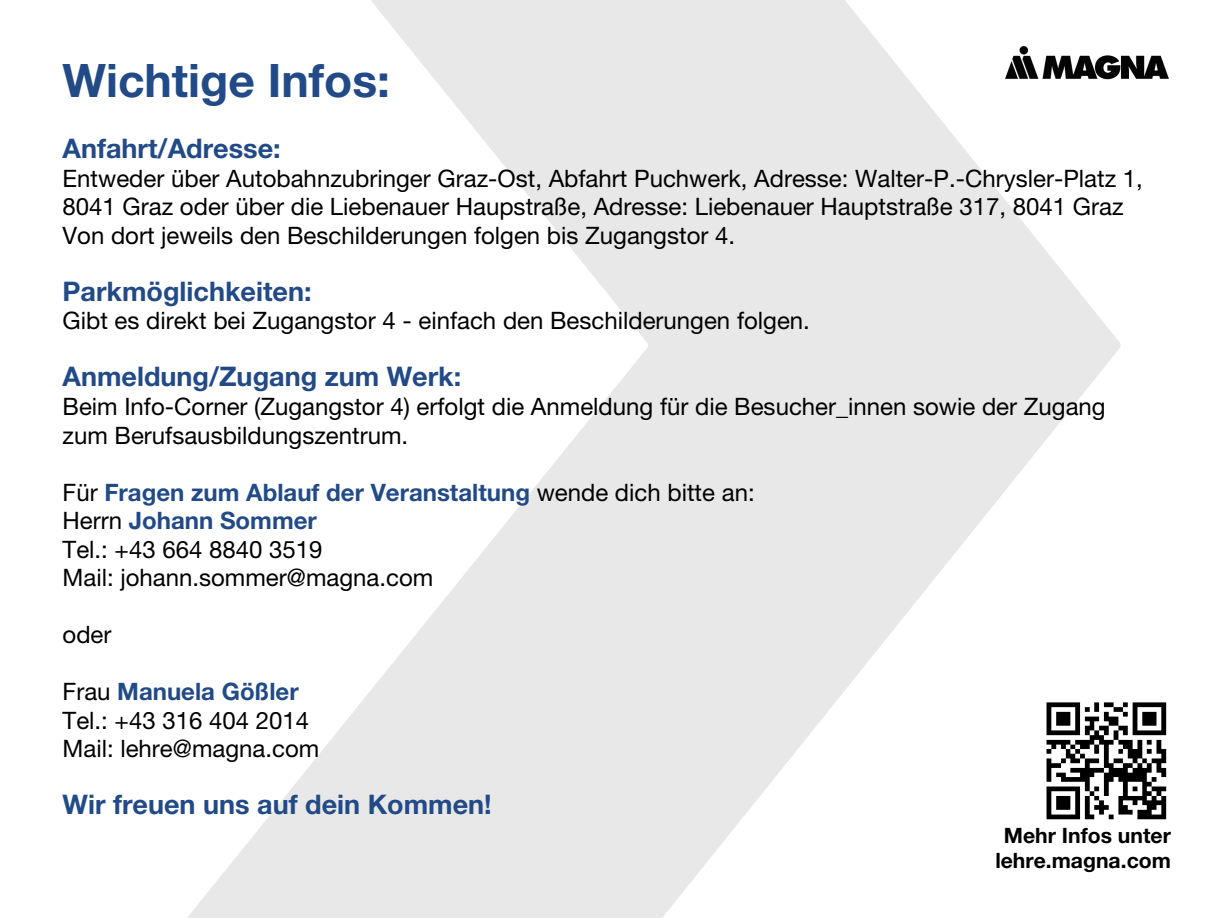
<style>
.page{position:relative;width:1218px;height:918px;background:#fff}
.page>*{position:absolute;margin:0;border:0;box-sizing:border-box;transform-origin:0 0}
.t1{font:700 46.2px "Helvetica Neue LT Pro";color:#224a87}
.t2{font:700 27px "Helvetica Neue LT Pro";color:#224a87}
.t3{font:24px/28.5px "Helvetica Neue LT Pro";color:#000}
.t4{font:700 24px "Helvetica Neue LT Pro";color:#224a87}
.t5{font:700 21.15px "Helvetica Neue LT Pro";color:#000}
.s1{font-weight:400;color:#000}
</style>
<div class="page">
<img style="left:1005px;top:45px;width:164px;height:35px">
<img style="left:1046px;top:702px;width:121px;height:118px">
<p class="t1" style="left:63px;top:52px;width:329px">Wichtige Infos:</p>
<p class="t2" style="left:63px;top:132px;width:220px">Anfahrt/Adresse:</p>
<p class="t3" style="left:63px;top:163px;width:1081px">Entweder über Autobahnzubringer Graz-Ost, Abfahrt Puchwerk, Adresse: Walter-P.-Chrysler-Platz 1,<br>8041 Graz oder über die Liebenauer Haupstraße, Adresse: Liebenauer Hauptstraße 317, 8041 Graz</p>
<p class="t3" style="left:63px;top:220px;width:674px">Von dort jeweils den Beschilderungen folgen bis Zugangstor 4.</p>
<p class="t2" style="left:63px;top:274px;width:250px">Parkmöglichkeiten:</p>
<p class="t3" style="left:63px;top:306px;width:748px">Gibt es direkt bei Zugangstor 4 - einfach den Beschilderungen folgen.</p>
<p class="t2" style="left:63px;top:360px;width:400px">Anmeldung/Zugang zum Werk:</p>
<p class="t3" style="left:63px;top:391px;width:1044px">Beim Info-Corner (Zugangstor 4) erfolgt die Anmeldung für die Besucher_innen sowie der Zugang zum Berufsausbildungszentrum.</p>
<p class="t4" style="left:63px;top:477px;width:693px"><span class="s1">Für</span> Fragen zum Ablauf der Veranstaltung <span class="s1">wende dich bitte an:</span></p>
<p class="t4" style="left:63px;top:505px;width:256px"><span class="s1">Herrn</span> Johann Sommer</p>
<p class="t3" style="left:63px;top:534px;width:261px">Tel.: +43 664 8840 3519</p>
<p class="t3" style="left:63px;top:562px;width:372px">Mail: johann.sommer@magna.com</p>
<p class="t3" style="left:63px;top:619px;width:50px">oder</p>
<p class="t4" style="left:63px;top:676px;width:237px"><span class="s1">Frau</span> Manuela Gößler</p>
<p class="t3" style="left:63px;top:705px;width:248px">Tel.: +43 316 404 2014</p>
<p class="t3" style="left:63px;top:733px;width:258px">Mail: lehre@magna.com</p>
<p class="t2" style="left:63px;top:787px;width:430px">Wir freuen uns auf dein Kommen!</p>
<p class="t5" style="left:1003px;top:822px;width:168px">Mehr Infos unter</p>
<p class="t5" style="left:995px;top:847px;width:177px">lehre.magna.com</p>
</div>
